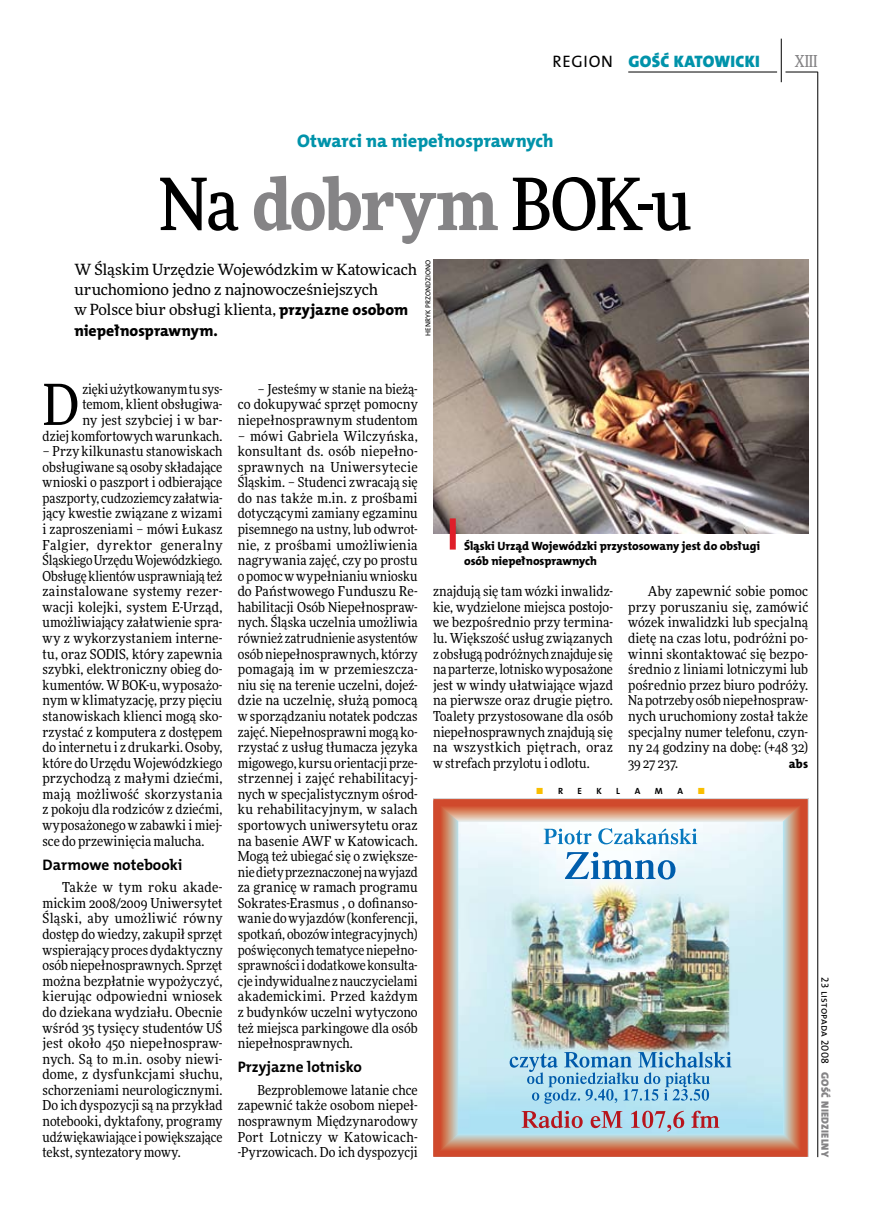
<style>
.page{position:relative;width:872px;height:1221px;background:#fff}
.page>*{position:absolute;margin:0;border:0;box-sizing:border-box;transform-origin:0 0}
.t1{font:500 72px "Freeday Narrow";color:#000}
.t2{font:56.7px "Freeday Narrow News";color:#000}
.t3{font:18.3px "The Mix HP8 Ex Bld";letter-spacing:.005em;color:#0093aa}
.t4{font:16.65px "The Mix HP9 Blk";letter-spacing:.02em;color:#0093aa}
.t5{font:16.65px "The Mix HP5 Plain";color:#000}
.t6{font:500 16.5px "Freeday Narrow";color:#858486;scale:.9 1}
.t7{font:15.75px "The Mix HP8 Ex Bld";letter-spacing:.01em;color:#000}
.t8{font:15.45px/20.4px "Freeday News";letter-spacing:-.01em;color:#000}
.t9{font:15.3px "The Mix HP7 Bld";color:#000}
.t10{font:13.8px/15.6px "Freeday Narrow News";letter-spacing:.005em;color:#000;text-align:justify}
.t11{font:12.45px "The Mix HP8 Ex Bld";color:#000}
.t12{font:12px/15.6px "The Mix HP8 Ex Bld";letter-spacing:-.005em;color:#000}
.t13{font:10.5px "The Mix HP5 Plain";letter-spacing:.015em;color:#000}
.t14{font:10.5px "The Mix HP9 Blk";letter-spacing:.025em;color:#858486}
.t15{font:9px "The Mix HP7 Bld";color:#000}
.t16{font:9px "The Mix HP7 Bld";color:#f9be00}
.t17{font:7.2px "The Mix HP5 Plain";letter-spacing:.005em;color:#000}
.s1{font-weight:900;color:#858486}
.s2{font-family:"The Mix HP8 Ex Bld";font-size:15.75px}
.s3{font-family:"Freeday News"}
.s4{color:#000}
</style>
<div class="page">
<hr style="left:817px;top:72px;width:1px;height:1084px;background:#000">
<hr style="left:781px;top:39px;width:1px;height:43px;background:#000">
<hr style="left:785px;top:72px;width:32px;height:1px;background:#000">
<hr style="left:628px;top:72px;width:149px;height:1px;background:#000">
<img style="left:433px;top:799px;width:374px;height:357px">
<img style="left:433px;top:259px;width:375px;height:275px">
<div style="left:450px;top:518px;width:6px;height:31px;background:#df1f2a"></div>
<p class="t5" style="left:552px;top:50px;width:62px">REGION</p>
<p class="t4" style="left:628px;top:50px;width:133px">GOŚĆ KATOWICKI</p>
<p class="t6" style="left:795px;top:50px;width:27px">XIII</p>
<h3 class="t3" style="left:297px;top:129px;width:258px">Otwarci na niepełnosprawnych</h3>
<h1 class="t1" style="left:159px;top:159px;width:534px">Na <span class="s1">dobrym</span> BOK-u</h1>
<p class="t8" style="left:74px;top:259px;width:344px">W Śląskim Urzędzie Wojewódzkim w Katowicach uruchomiono jedno z najnowocześniejszych<br>w Polsce biur obsługi klienta, <span class="s2">przyjazne osobom</span></p>
<p class="t7" style="left:74px;top:320px;width:145px">niepełnosprawnym.</p>
<p class="t17" style="left:423px;top:336px;width:77px;rotate:-90deg">HEN RYK PRZONDZIONO</p>
<p class="t10" style="left:43px;top:381px;width:181px;text-align:right">zięki użytkowanym tusys&shy;temom, klient obsługiwa-<br>ny jest szybciej i w bar-<br>dziej komfortowych warunkach.</p>
<p class="t10" style="left:43px;top:443px;width:181px">– Przy kilkunastu stanowiskach obsługiwane są osoby składające wnioski o paszport i odbierające paszporty, cudzoziemcy załatwia&shy;jący kwestie związane z wizami i zaproszeniami – mówi Łukasz Falgier, dyrektor generalny Śląskiego Urzędu Wojewódzkiego.<br>Obsługę klientów usprawniają też zainstalowane systemy rezer&shy;wacji kolejki, system E-Urząd, umożliwiający załatwienie spra&shy;wy z wykorzystaniem interne&shy;tu, oraz SODIS, który zapewnia szybki, elektroniczny obieg do&shy;kumentów. WBOK-u, wyposażo&shy;nym w klimatyzację, przy pięciu stanowiskach klienci mogą sko&shy;rzystać z komputera z dostępem do internetu i z drukarki. Osoby, które doUrzędu Wojewódzkiego przychodzą z małymi dziećmi, mają możliwość skorzystania z pokoju dla rodziców z dziećmi, wyposażonego w zabawki i miej&shy;sce do przewinięcia malucha.</p>
<p class="t9" style="left:43px;top:854px;width:141px">Darmowe notebooki</p>
<p class="t10" style="left:43px;top:879px;width:181px;text-indent:20px">Także w tym roku akade&shy;mickim 2008/2009 Uniwersytet Śląski, aby umożliwić równy dostęp do wiedzy, zakupił sprzęt wspierający proces dydaktyczny osób niepełnosprawnych. Sprzęt można bezpłatnie wypożyczyć, kierując odpowiedni wniosek do dziekana wydziału. Obecnie wśród 35 tysięcy studentów UŚ jest około 450 niepełnospraw&shy;nych. Są to m.in. osoby niewi&shy;dome, z dysfunkcjami słuchu, schorzeniami neurologicznymi.<br>Do ich dyspozycji są na przykład notebooki, dyktafony, programy udźwiękawiające i powiększające tekst, syntezatory mowy.</p>
<h2 class="t2" style="left:43px;top:370px;width:38px">D</h2>
<p class="t10" style="left:238px;top:381px;width:181px;text-indent:20px">– Jesteśmy w stanie na bieżą&shy;co dokupywać sprzęt pomocny niepełnosprawnym studentom</p>
<p class="t10" style="left:238px;top:427px;width:181px">– mówi Gabriela Wilczyńska, konsultant ds. osób niepełno&shy;sprawnych na Uniwersytecie Śląskim. – Studenci zwracają się do nas także m.in. z prośbami dotyczącymi zamiany egzaminu pisemnego na ustny, lub odwrot&shy;nie, z prośbami umożliwienia nagrywania zajęć, czy po prostu o pomoc wwypełnianiu wniosku do Państwowego Funduszu Re&shy;habilitacji Osób Niepełnospraw&shy;nych. Śląska uczelnia umożliwia również zatrudnienie asystentów osób niepełnosprawnych, którzy pomagają im w przemieszcza&shy;niu się na terenie uczelni, dojeź&shy;dzie na uczelnię, służą pomocą w sporządzaniu notatek podczas zajęć. Niepełnosprawni mogą ko&shy;rzystać z usług tłumacza języka migowego, kursu orientacji prze&shy;strzennej i zajęć rehabilitacyj&shy;nych w specjalistycznym ośrod&shy;ku rehabilitacyjnym, w salach sportowych uniwersytetu oraz na basenie AWF w Katowicach.<br>Mogą też ubiegać się o zwiększe&shy;nie diety przeznaczonej nawyjazd za granicę w ramach programu Sokrates-Erasmus , o dofinanso&shy;wanie dowyjazdów (konferencji, spotkań, obozów integracyjnych) poświęconych tematyce niepełno&shy;sprawności i dodatkowe konsulta&shy;cje indywidualne znauczycielami akademickimi. Przed każdym z budynków uczelni wytyczono też miejsca parkingowe dla osób niepełnosprawnych.</p>
<p class="t9" style="left:238px;top:1057px;width:126px">Przyjazne lotnisko</p>
<p class="t10" style="left:238px;top:1081px;width:181px;text-indent:20px">Bezproblemowe latanie chce zapewnić także osobom niepeł&shy;nosprawnym Międzynarodowy Port Lotniczy w Katowicach--Pyrzowicach. Do ich dyspozycji</p>
<p class="t12" style="left:464px;top:538px;width:297px">Śląski Urząd Wojewódzki przystosowany jest do obsługi osób niepełnosprawnych</p>
<p class="t10" style="left:433px;top:583px;width:181px">znajdują się tam wózki inwalidz&shy;kie, wydzielone miejsca postojo&shy;we bezpośrednio przy termina&shy;lu. Większość usług związanych z obsługą podróżnych znajduje się na parterze, lotnisko wyposażone jest w windy ułatwiające wjazd na pierwsze oraz drugie piętro.<br>Toalety przystosowane dla osób niepełnosprawnych znajdują się na wszystkich piętrach, oraz w strefach przylotu i odlotu.</p>
<p class="t10" style="left:628px;top:583px;width:181px;text-indent:20px">Aby zapewnić sobie pomoc przy poruszaniu się, zamówić wózek inwalidzki lub specjalną dietę na czas lotu, podróżni po&shy;winni skontaktować się bezpo&shy;średnio z liniami lotniczymi lub pośrednio przez biuro podróży.<br>Na potrzeby osób niepełnospraw&shy;nych uruchomiony został także specjalny numer telefonu, czyn&shy;ny 24 godziny na dobę: (<span class="s3">+</span>48 32)<br>39 27 237.</p>
<p class="t11" style="left:789px;top:755px;width:21px">abs</p>
<p class="t16" style="left:536px;top:785px;width:28px">■ <span class="s4">r</span></p>
<p class="t15" style="left:577px;top:785px;width:6px">e</p>
<p class="t15" style="left:596px;top:785px;width:6px">k</p>
<p class="t15" style="left:616px;top:785px;width:5px">l</p>
<p class="t15" style="left:634px;top:785px;width:7px">a</p>
<p class="t15" style="left:655px;top:785px;width:9px">m</p>
<p class="t15" style="left:677px;top:785px;width:7px">a</p>
<p class="t16" style="left:697px;top:785px;width:9px">■</p>
<p class="t13" style="left:832px;top:977px;width:88px;rotate:90deg">23 LISTOPADA 2008</p>
<p class="t14" style="left:832px;top:1071px;width:87px;rotate:90deg">GOŚĆ NIEDZIELNY</p>
</div>
